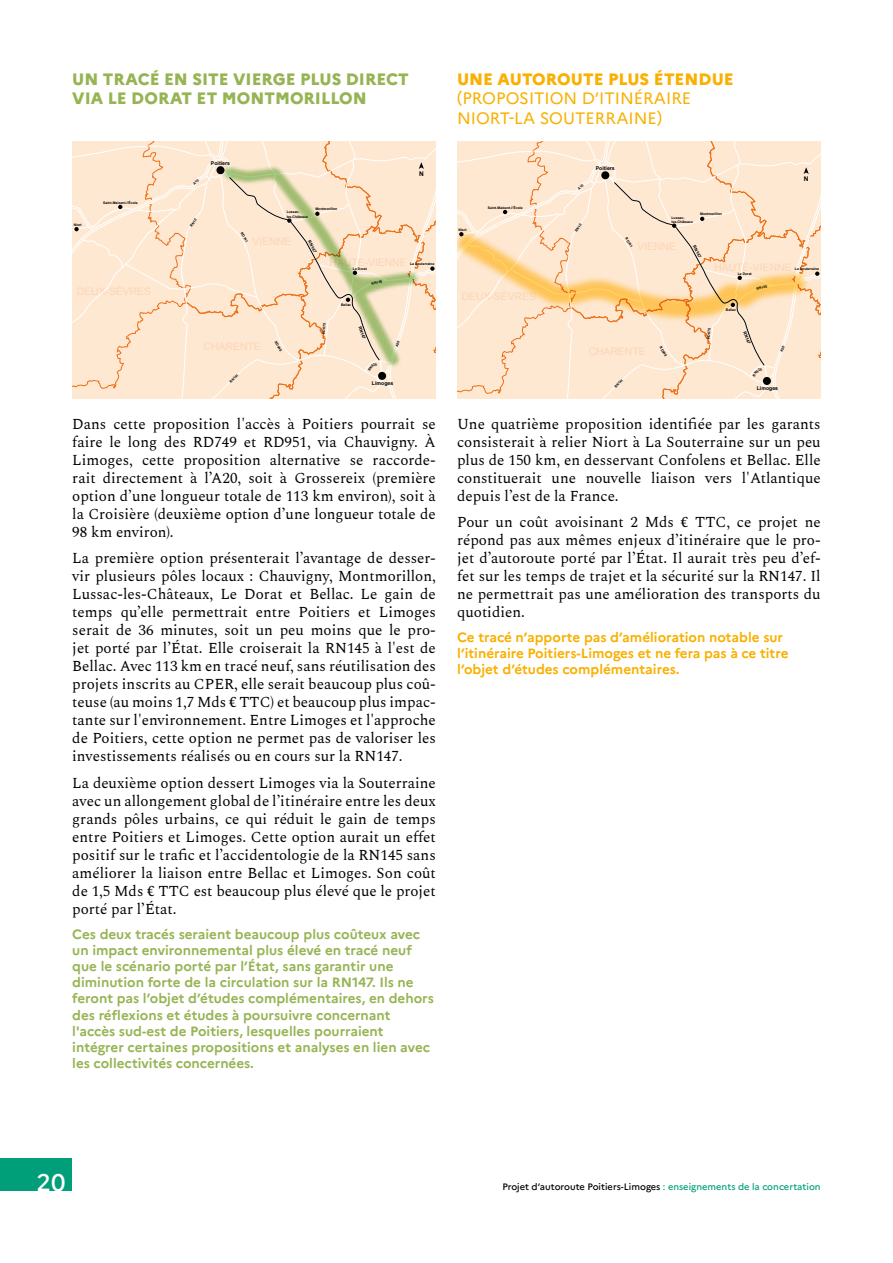
<style>
.page{position:relative;width:893px;height:1263px;background:#fff}
.page>*{position:absolute;margin:0;border:0;box-sizing:border-box;transform-origin:0 0}
.t1{font:500 24px "Marianne";color:#fff}
.t2{font:800 16.5px/19.8px "Marianne";color:#97b454}
.t3{font:16.5px/19.8px "Marianne";color:#f9b000}
.t4{font:800 16.5px "Marianne";color:#f9b000}
.t5{font:15px/18px "Spectral";color:#000;text-align:justify}
.t6{font:700 13.5px/16.2px "Marianne";color:#97b454}
.t7{font:700 13.5px/16.2px "Marianne";color:#f9b000}
.t8{font:10.35px "Arial";color:#fcd5b6}
.t9{font:500 9.3px "Marianne";color:#000}
.t10{font:700 6.45px "Arial";color:#000}
.t11{font:700 5.25px "Arial";color:#000}
.t12{font:700 4.35px "Arial";color:#000}
.t13{font:700 3.45px/4.2px "Arial";color:#000}
.s1{color:#009f79}
</style>
<div class="page">
<div style="left:0;top:1158px;width:72px;height:33px;background:#009f79"></div>
<svg style="left:72px;top:141px;width:364px;height:258px;background:#f8e3ca"></svg>
<svg style="left:457px;top:141px;width:364px;height:258px;background:#fce2c6"></svg>
<p class="t2" style="left:72px;top:69px;width:338px">UN TRACÉ EN SITE VIERGE PLUS DIRECT<br>VIA LE DORAT ET MONTMORILLON</p>
<p class="t4" style="left:457px;top:69px;width:278px">UNE AUTOROUTE PLUS ÉTENDUE</p>
<p class="t3" style="left:457px;top:89px;width:236px">(PROPOSITION D’ITINÉRAIRE<br>NIORT-LA SOUTERRAINE)</p>
<p class="t11" style="left:211px;top:160px;width:20px">Poitiers</p>
<p class="t10" style="left:419px;top:169px;width:6px">N</p>
<p class="t11" style="left:596px;top:165px;width:20px">Poitiers</p>
<p class="t10" style="left:804px;top:174px;width:6px">N</p>
<p class="t13" style="left:74px;top:223px;width:10px">Niort</p>
<p class="t13" style="left:103px;top:201px;width:36px">Saint-Maixent-l’École</p>
<p class="t13" style="left:189px;top:225px;width:10px;rotate:-54deg">RN10</p>
<p class="t13" style="left:315px;top:207px;width:23px">Montmorillon</p>
<p class="t13" style="left:287px;top:210px;width:23px">Lussac&shy;les-Châteaux</p>
<p class="t13" style="left:243px;top:232px;width:12px;rotate:58deg">RD741</p>
<p class="t8" style="left:253px;top:235px;width:40px">VIENNE</p>
<p class="t12" style="left:312px;top:239px;width:15px;rotate:62deg">RN147</p>
<p class="t8" style="left:330px;top:256px;width:79px">HAUTE-VIENNE</p>
<p class="t13" style="left:410px;top:262px;width:26px">La Souterraine</p>
<p class="t13" style="left:353px;top:266px;width:15px">Le Dorat</p>
<p class="t13" style="left:458px;top:228px;width:10px">Niort</p>
<p class="t13" style="left:488px;top:206px;width:36px">Saint-Maixent-l’École</p>
<p class="t13" style="left:574px;top:230px;width:10px;rotate:-54deg">RN10</p>
<p class="t13" style="left:700px;top:212px;width:23px">Montmorillon</p>
<p class="t13" style="left:671px;top:215px;width:23px">Lussac&shy;les-Châteaux</p>
<p class="t13" style="left:628px;top:237px;width:12px;rotate:58deg">RD741</p>
<p class="t8" style="left:637px;top:240px;width:40px">VIENNE</p>
<p class="t12" style="left:697px;top:244px;width:15px;rotate:62deg">RN147</p>
<p class="t8" style="left:714px;top:261px;width:79px">HAUTE-VIENNE</p>
<p class="t13" style="left:795px;top:267px;width:26px">La Souterraine</p>
<p class="t13" style="left:738px;top:271px;width:15px">Le Dorat</p>
<p class="t8" style="left:77px;top:285px;width:76px">DEUX-SÈVRES</p>
<p class="t13" style="left:371px;top:282px;width:12px;rotate:-12deg">RN145</p>
<p class="t8" style="left:462px;top:290px;width:76px">DEUX-SÈVRES</p>
<p class="t13" style="left:756px;top:287px;width:12px;rotate:-12deg">RN145</p>
<p class="t13" style="left:341px;top:303px;width:12px">Bellac</p>
<p class="t13" style="left:726px;top:308px;width:12px">Bellac</p>
<p class="t8" style="left:204px;top:339px;width:58px">CHARENTE</p>
<p class="t13" style="left:277px;top:341px;width:12px;rotate:58deg">RD948</p>
<p class="t13" style="left:321px;top:334px;width:12px;rotate:-84deg">RD675</p>
<p class="t12" style="left:363px;top:325px;width:15px;rotate:70deg">RN147</p>
<p class="t8" style="left:589px;top:344px;width:58px">CHARENTE</p>
<p class="t13" style="left:662px;top:346px;width:12px;rotate:58deg">RD948</p>
<p class="t13" style="left:706px;top:339px;width:12px;rotate:-84deg">RD675</p>
<p class="t12" style="left:747px;top:330px;width:15px;rotate:70deg">RN147</p>
<p class="t13" style="left:229px;top:381px;width:12px;rotate:-46deg">RN141</p>
<p class="t11" style="left:372px;top:379px;width:23px">Limoges</p>
<p class="t13" style="left:614px;top:386px;width:12px;rotate:-46deg">RN141</p>
<p class="t11" style="left:757px;top:385px;width:23px">Limoges</p>
<p class="t5" style="left:72px;top:414px;width:365px">Dans cette proposition l'accès à Poitiers pourrait se faire le long des RD749 et RD951, via Chauvigny. À Limoges, cette proposition alternative se raccorde&shy;rait directement à l’A20, soit à Grossereix (première option d’une longueur totale de 113 km environ), soit à la Croisière (deuxième option d’une longueur totale de 98 km environ).</p>
<p class="t5" style="left:72px;top:548px;width:365px">La première option présenterait l’avantage de desser&shy;vir plusieurs pôles locaux : Chauvigny, Montmorillon, Lussac-les-Châteaux, Le Dorat et Bellac. Le gain de temps qu’elle permettrait entre Poitiers et Limoges serait de 36 minutes, soit un peu moins que le pro&shy;jet porté par l’État. Elle croiserait la RN145 à l'est de Bellac. Avec 113 km en tracé neuf, sans réutilisation des projets inscrits au CPER, elle serait beaucoup plus coû&shy;teuse (au moins 1,7 Mds € TTC) et beaucoup plus impac&shy;tante sur l'environnement. Entre Limoges et l'approche de Poitiers, cette option ne permet pas de valoriser les investissements réalisés ou en cours sur la RN147.</p>
<p class="t5" style="left:72px;top:773px;width:365px">La deuxième option dessert Limoges via la Souterraine avec un allongement global de l’itinéraire entre les deux grands pôles urbains, ce qui réduit le gain de temps entre Poitiers et Limoges. Cette option aurait un effet positif sur le trafic et l’accidentologie de la RN145 sans améliorer la liaison entre Bellac et Limoges. Son coût de 1,5 Mds € TTC est beaucoup plus élevé que le projet porté par l’État.</p>
<p class="t6" style="left:72px;top:926px;width:363px">Ces deux tracés seraient beaucoup plus coûteux avec un impact environnemental plus élevé en tracé neuf que le scénario porté par l’État, sans garantir une diminution forte de la circulation sur la RN147. Ils ne feront pas l’objet d’études complémentaires, en dehors des réflexions et études à poursuivre concernant l'accès sud-est de Poitiers, lesquelles pourraient intégrer certaines propositions et analyses en lien avec les collectivités concernées.</p>
<p class="t5" style="left:457px;top:414px;width:365px">Une quatrième proposition identifiée par les garants consisterait à relier Niort à La Souterraine sur un peu plus de 150 km, en desservant Confolens et Bellac. Elle constituerait une nouvelle liaison vers l'Atlantique depuis l’est de la France.</p>
<p class="t5" style="left:457px;top:512px;width:365px">Pour un coût avoisinant 2 Mds € TTC, ce projet ne répond pas aux mêmes enjeux d’itinéraire que le pro&shy;jet d’autoroute porté par l’État. Il aurait très peu d’ef&shy;fet sur les temps de trajet et la sécurité sur la RN147. Il ne permettrait pas une amélioration des transports du quotidien.</p>
<p class="t7" style="left:457px;top:629px;width:333px">Ce tracé n’apporte pas d’amélioration notable sur l’itinéraire Poitiers-Limoges et ne fera pas à ce titre l’objet d’études complémentaires.</p>
<p class="t11" style="left:564px;top:418px;width:30px">Angoulême</p>
<h1 class="t1" style="left:37px;top:1168px;width:30px">20</h1>
<p class="t9" style="left:502px;top:1181px;width:320px">Projet d’autoroute Poitiers-Limoges <span class="s1">: enseignements de la concertation</span></p>
</div>
